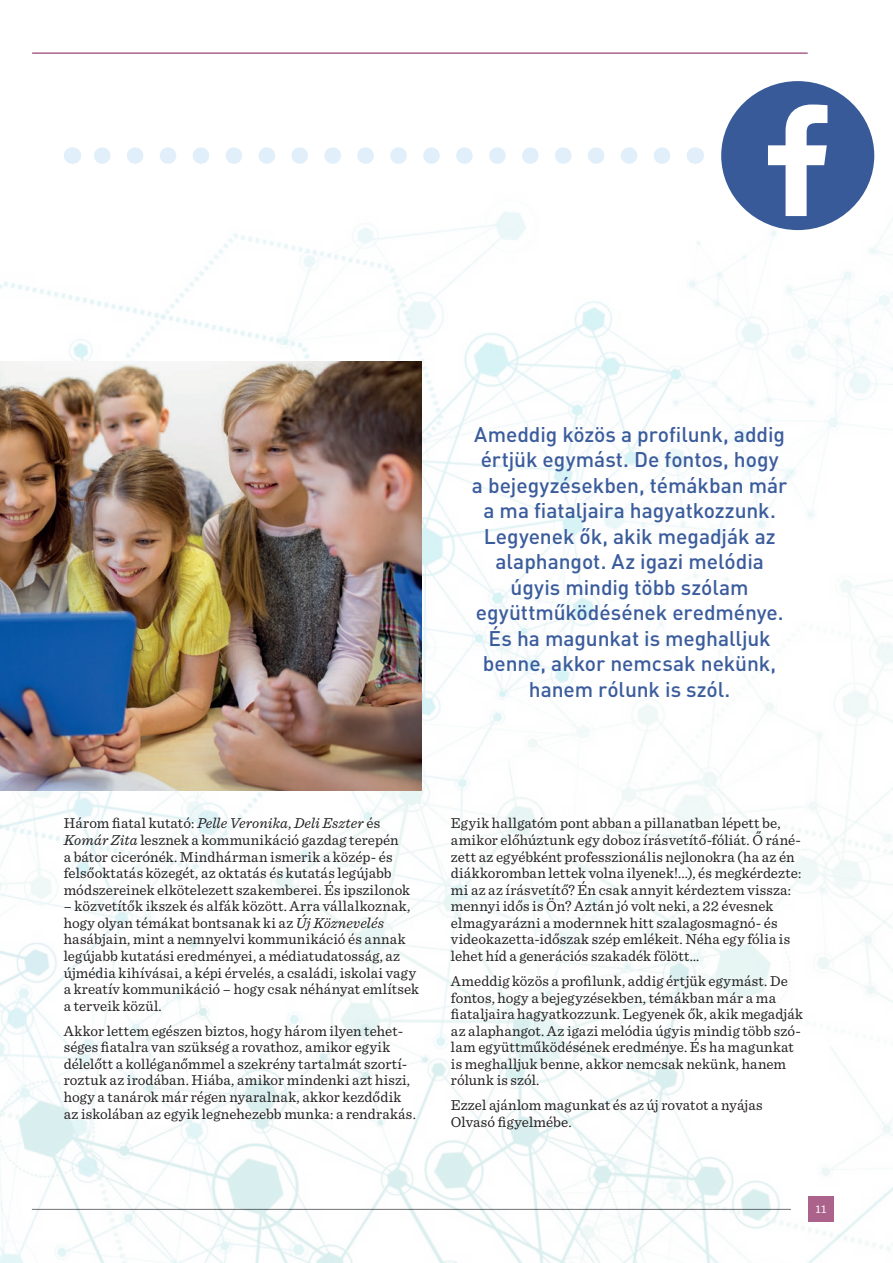
<style>
.page{position:relative;width:893px;height:1263px;background:#fff}
.page>*{position:absolute;margin:0;border:0;box-sizing:border-box;transform-origin:0 0}
.Idézet{font:500 21px/25.5px "DIN Pro";letter-spacing:-.005em;color:#3b5c9c;text-align:center}
.Body_text_fél_sor_fö{font:15px/16.6px "Sentinel";letter-spacing:.01em;color:#231f20}
.Oldalszám{font:12px "Sentinel";color:#fff}
.s1{font-style:italic}
</style>
<div class="page">
<img style="left:0;top:52px;width:893px;height:1211px">
<div style="left:808px;top:1197px;width:26px;height:25px;background:#ab628b"></div>
<hr style="left:32px;top:1209px;width:759px;height:1px;background:#808285">
<hr style="left:33px;top:52px;width:774px;height:2px;background:#ab628b">
<div style="left:721px;top:81px;width:153px;height:149px;background:#395a99;border-radius:50%"></div>
<svg style="left:768px;top:105px;width:59px;height:111px"></svg>
<svg style="left:88px;top:147px;width:574px;height:17px"></svg>
<svg style="left:695px;top:147px;width:1px;height:17px"></svg>
<svg style="left:72px;top:147px;width:1px;height:17px"></svg>
<img style="left:0;top:361px;width:421px;height:430px">
<p class="Idézet" style="left:472px;top:421px;width:317px">Ameddig közös a profilunk, addig értjük egymást. De fontos, hogy<br>a bejegyzésekben, témákban már a ma fiataljaira hagyatkozzunk.<br>Legyenek ők, akik megadják az alaphangot. Az igazi melódia úgyis mindig több szólam együttműködésének eredménye.<br>És ha magunkat is meghalljuk benne, akkor nemcsak nekünk, hanem rólunk is szól.</p>
<p class="Body_text_fél_sor_fö" style="left:64px;top:814px;width:348px">Három fiatal kutató: <span class="s1">Pelle Veronika</span>, <span class="s1">Deli Eszter</span> és <span class="s1">Komár Zita</span> lesznek a kommunikáció gazdag terepén<br>a bátor cicerónék. Mindhárman ismerik a közép- és felsőoktatás közegét, az oktatás és kutatás legújabb módszereinek elkötelezett szakemberei. És ipszilonok</p>
<p class="Body_text_fél_sor_fö" style="left:64px;top:897px;width:357px">– közvetítők ikszek és alfák között. Arra vállalkoznak, hogy olyan témákat bontsanak ki az <span class="s1">Új Köznevelés </span>hasábjain, mint a nemnyelvi kommunikáció és annak legújabb kutatási eredményei, a médiatudatosság, az újmédia kihívásai, a képi érvelés, a családi, iskolai vagy a kreatív kommunikáció – hogy csak néhányat említsek a terveik közül.</p>
<p class="Body_text_fél_sor_fö" style="left:64px;top:1021px;width:354px">Akkor lettem egészen biztos, hogy három ilyen tehet&shy;séges fiatalra van szükség a rovathoz, amikor egyik délelőtt a kolléganőmmel a szekrény tartalmát szortí&shy;roztuk az irodában. Hiába, amikor mindenki azt hiszi, hogy a tanárok már régen nyaralnak, akkor kezdődik az iskolában az egyik legnehezebb munka: a rendrakás.</p>
<p class="Body_text_fél_sor_fö" style="left:451px;top:814px;width:352px">Egyik hallgatóm pont abban a pillanatban lépett be, amikor előhúztunk egy doboz írásvetítő-fóliát. Ő ráné&shy;zett az egyébként professzionális nejlonokra (ha az én diákkoromban lettek volna ilyenek!...), és megkérdezte: mi az az írásvetítő? Én csak annyit kérdeztem vissza: mennyi idős is Ön? Aztán jó volt neki, a 22 évesnek elmagyarázni a modernnek hitt szalagosmagnó- és videokazetta-időszak szép emlékeit. Néha egy fólia is lehet híd a generációs szakadék fölött…</p>
<p class="Body_text_fél_sor_fö" style="left:451px;top:972px;width:354px">Ameddig közös a profilunk, addig értjük egymást. De fontos, hogy a bejegyzésekben, témákban már a ma fiataljaira hagyatkozzunk. Legyenek ők, akik megadják az alaphangot. Az igazi melódia úgyis mindig több szó&shy;lam együttműködésének eredménye. És ha magunkat is meghalljuk benne, akkor nemcsak nekünk, hanem rólunk is szól.</p>
<p class="Body_text_fél_sor_fö" style="left:451px;top:1096px;width:313px">Ezzel ajánlom magunkat és az új rovatot a nyájas<br>Olvasó figyelmébe.</p>
<p class="Oldalszám" style="left:816px;top:1200px;width:13px">11</p>
</div>
